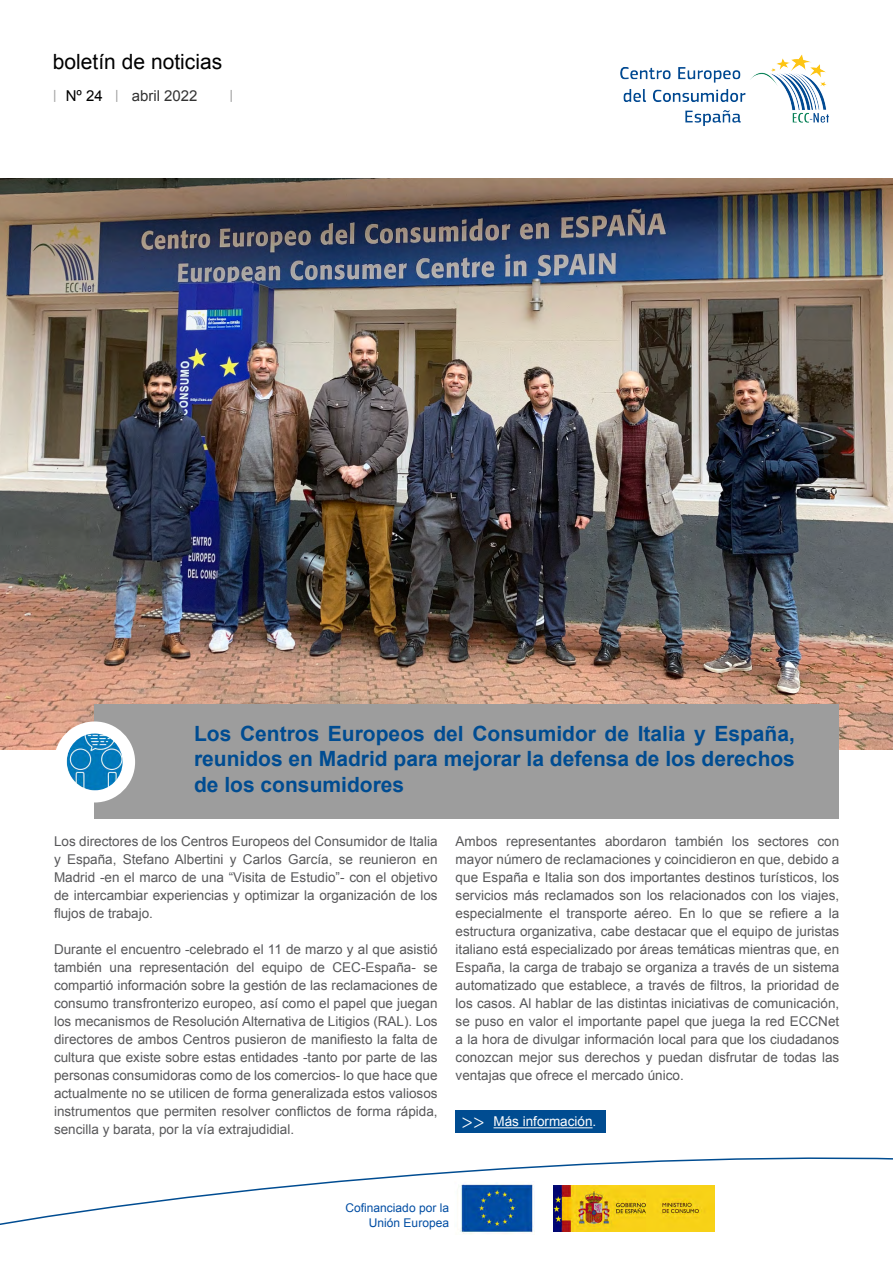
<style>
.page{position:relative;width:893px;height:1263px;background:#fff}
.page>*{position:absolute;margin:0;border:0;box-sizing:border-box;transform-origin:0 0}
.t1{font:700 21px/25.2px "Arial";color:#004c91;text-align:justify}
.t2{font:21px "Arial";color:#000}
.t3{font:15px "Arial";color:#333}
.t4{font:15px "Arial";color:#000}
.t5{font:13.5px/18px "Arial";color:#58585a;text-align:justify}
.t6{font:13.5px "Arial";color:#fff}
.t7{font:12px/15px "Arial";color:#014da3;text-align:right}
.s1{font-family:"Minion Pro";font-size:21px}
</style>
<div class="page">
<img style="left:620px;top:54px;width:208px;height:72px">
<svg style="left:54px;top:90px;width:1px;height:12px"></svg>
<svg style="left:116px;top:90px;width:1px;height:12px"></svg>
<svg style="left:230px;top:90px;width:2px;height:12px"></svg>
<img style="left:0;top:178px;width:893px;height:572px">
<svg style="left:0;top:1157px;width:893px;height:77px"></svg>
<div style="left:94px;top:705px;width:744px;height:114px;background:#9d9d9d"></div>
<div style="left:54px;top:721px;width:81px;height:81px;background:#fff;border-radius:50%"></div>
<img style="left:67px;top:733px;width:56px;height:57px">
<img style="left:554px;top:1185px;width:160px;height:46px">
<div style="left:455px;top:1110px;width:151px;height:23px;background:#004c91"></div>
<hr style="left:493px;top:1127px;width:100px;height:1px;background:#fff">
<h1 class="t2" style="left:53px;top:47px;width:171px">boletín de noticias</h1>
<p class="t4" style="left:66px;top:86px;width:39px">Nº 24</p>
<p class="t3" style="left:132px;top:85px;width:67px">abril 2022</p>
<h1 class="t1" style="left:194px;top:721px;width:602px">Los Centros Europeos del Consumidor de Italia y España, reunidos en Madrid para mejorar la defensa de los derechos de los consumidores</h1>
<p class="t5" style="left:54px;top:832px;width:385px">Los directores de los Centros Europeos del Consumidor de Italia y España, Stefano Albertini y Carlos García, se reunieron en Madrid -en el marco de una “Visita de Estudio”- con el objetivo de intercambiar experiencias y optimizar la organización de los flujos de trabajo.</p>
<p class="t5" style="left:54px;top:940px;width:385px">Durante el encuentro -celebrado el 11 de marzo y al que asistió también una representación del equipo de CEC-España- se compartió información sobre la gestión de las reclamaciones de consumo transfronterizo europeo, así como el papel que juegan los mecanismos de Resolución Alternativa de Litigios (RAL). Los directores de ambos Centros pusieron de manifiesto la falta de cultura que existe sobre estas entidades -tanto por parte de las personas consumidoras como de los comercios- lo que hace que actualmente no se utilicen de forma generalizada estos valiosos instrumentos que permiten resolver conflictos de forma rápida, sencilla y barata, por la vía extrajudidial.</p>
<p class="t5" style="left:456px;top:832px;width:385px">Ambos representantes abordaron también los sectores con mayor número de reclamaciones y coincidieron en que, debido a que España e Italia son dos importantes destinos turísticos, los servicios más reclamados son los relacionados con los viajes, especialmente el transporte aéreo. En lo que se refiere a la estructura organizativa, cabe destacar que el equipo de juristas italiano está especializado por áreas temáticas mientras que, en España, la carga de trabajo se organiza a través de un sistema automatizado que establece, a través de filtros, la prioridad de los casos. Al hablar de las distintas iniciativas de comunicación, se puso en valor el importante papel que juega la red ECCNet a la hora de divulgar información local para que los ciudadanos conozcan mejor sus derechos y puedan disfrutar de todas las ventajas que ofrece el mercado único.</p>
<p class="t6" style="left:461px;top:1112px;width:136px"><span class="s1">&gt;&gt;</span> Más información.</p>
<p class="t7" style="left:346px;top:1200px;width:105px">Cofinanciado por la<br>Unión Europea</p>
</div>
